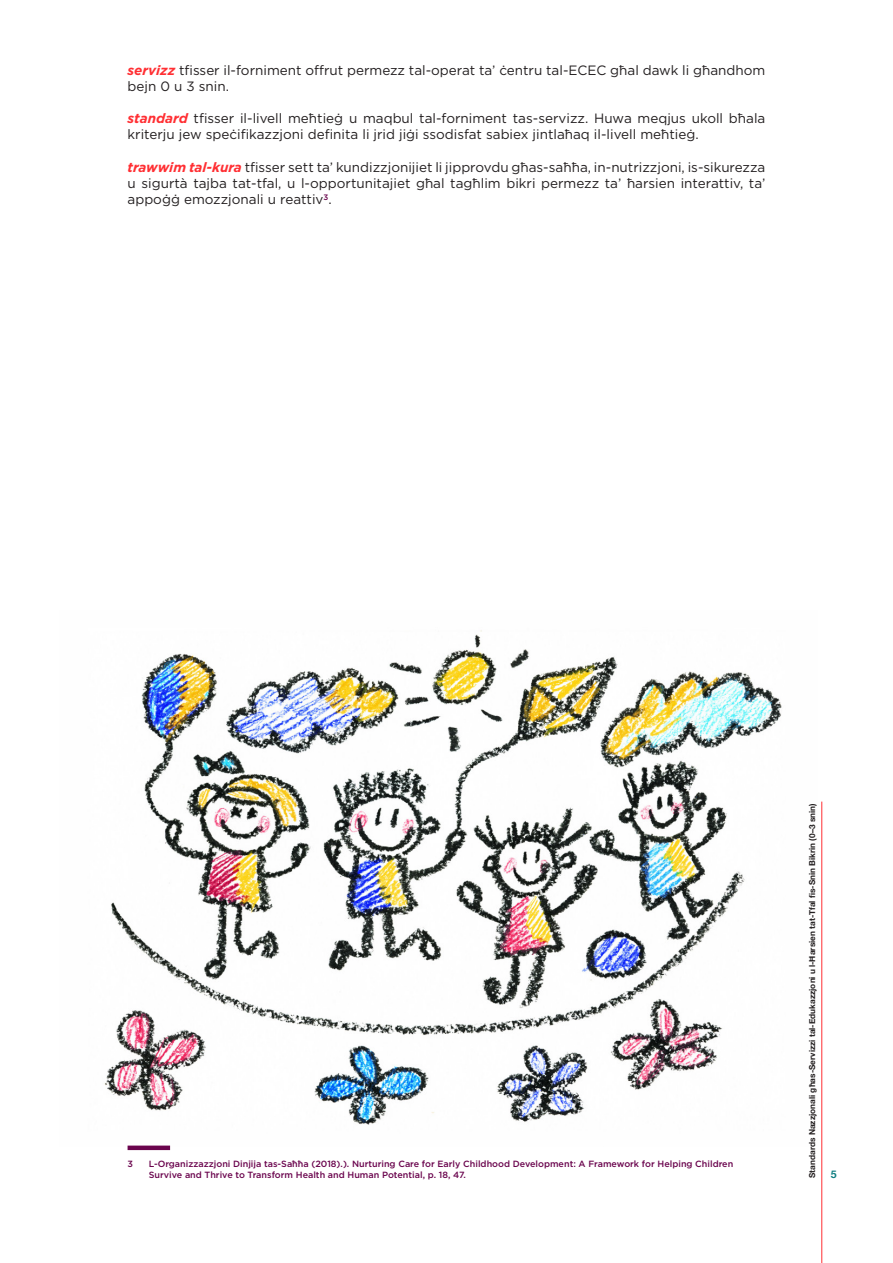
<style>
.page{position:relative;width:893px;height:1263px;background:#fff}
.page>*{position:absolute;margin:0;border:0;box-sizing:border-box;transform-origin:0 0}
.Master_Text{font:13.5px/16.2px "Gotham";color:#231f20}
.t1{font:700 10.5px "Helvetica Neue";color:#117f82}
.Footnote{font:500 9px/10.8px "Gotham";color:#6a044d}
.t2{font:700 8.25px "Helvetica Neue";color:#231f20}
.s1{font-weight:700;font-style:italic;color:#ff2f33}
</style>
<div class="page">
<hr style="left:821px;top:801px;width:1px;height:462px;background:#ff2f33">
<img style="left:104px;top:630px;width:678px;height:516px">
<div style="left:128px;top:1145px;width:42px;height:5px;background:#6a044d"></div>
<p class="Master_Text" style="left:128px;top:61px;width:639px"><span class="s1">servizz</span> tfisser il-forniment offrut permezz tal-operat ta’ ċentru tal-ECEC għal dawk li għandhom bejn 0 u 3 snin.</p>
<p class="Master_Text" style="left:128px;top:110px;width:639px"><span class="s1">standard</span> tfisser il-livell meħtieġ u maqbul tal-forniment tas-servizz. Huwa meqjus ukoll bħala kriterju jew speċifikazzjoni definita li jrid jiġi ssodisfat sabiex jintlaħaq il-livell meħtieġ.</p>
<p class="Master_Text" style="left:128px;top:159px;width:639px;text-align:justify"><span class="s1">trawwim tal-kura</span> tfisser sett ta’ kundizzjonijiet li jipprovdu għas-saħħa, in-nutrizzjoni, is-sikurezza u sigurtà tajba tat-tfal, u l-opportunitajiet għal tagħlim bikri permezz ta’ ħarsien interattiv, ta’ appoġġ emozzjonali u reattiv<sup>3</sup>.</p>
<p class="Footnote" style="left:128px;top:1158px;width:7px">3</p>
<p class="Footnote" style="left:149px;top:1158px;width:586px">L-Organizzazzjoni Dinjija tas-Saħħa (2018).). Nurturing Care for Early Childhood Development: A Framework for Helping Children<br>Survive and Thrive to Transform Health and Human Potential, p. 18, 47.</p>
<p class="t2" style="left:806px;top:1178px;width:376px;rotate:-90deg">Standards Nazzjonali għas-Servizzi tal-Edukazzjoni u l-Ħarsien tat-Tfal fis-Snin Bikrin (0–3 snin)</p>
<p class="t1" style="left:831px;top:1166px;width:7px">5</p>
</div>
